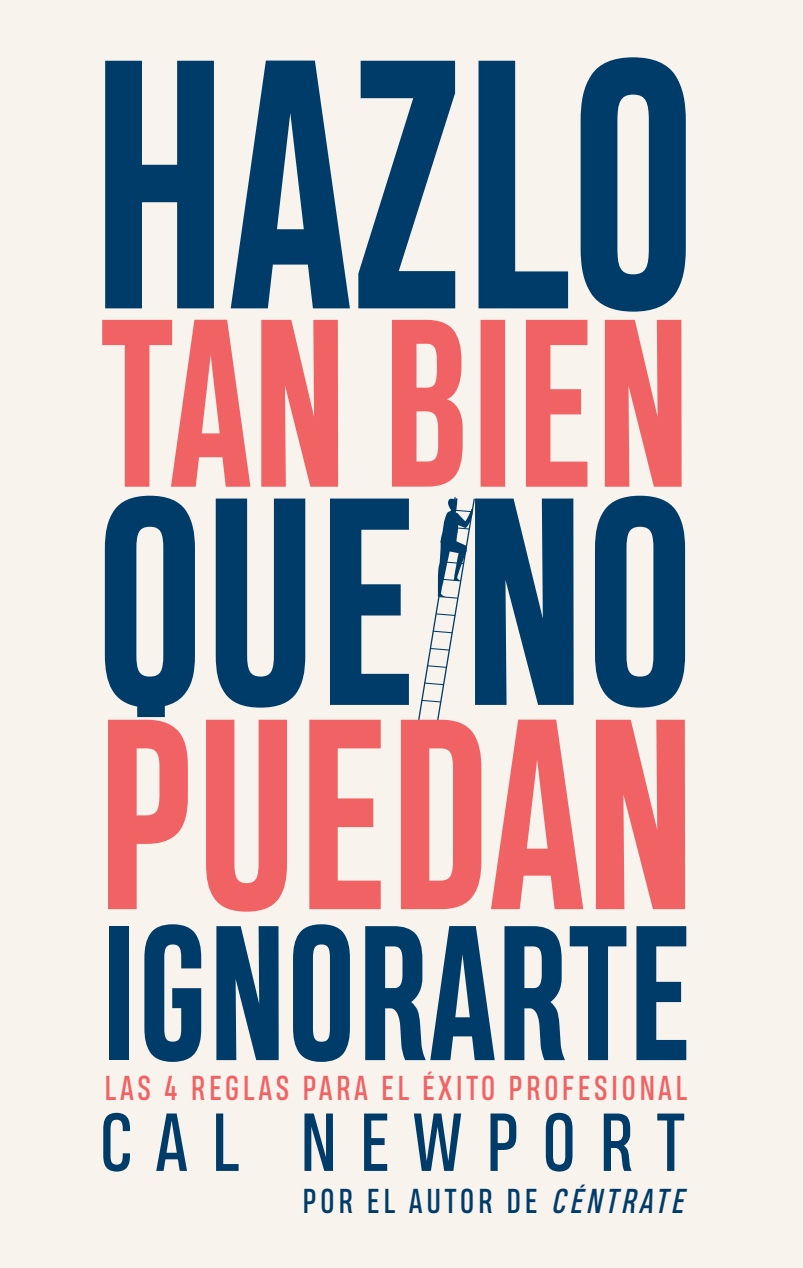
<style>
.page{position:relative;width:803px;height:1268px;background:#f8f3ec}
.page>*{position:absolute;margin:0;border:0;box-sizing:border-box;transform-origin:0 0}
.t1{font:700 180.4px "Heading Compressed Pro";letter-spacing:.005em;color:#003c6a}
.t2{font:77.2px "Heading Smallcase Pro";letter-spacing:.3em;color:#003c6a}
.t3{font:32.6px "Heading Smallcase Pro";letter-spacing:.11em;color:#f16264}
.t4{font:32.6px "Heading Smallcase Pro";letter-spacing:.12em;color:#003c6a}
.s1{font-style:italic}
</style>
<div class="page">
<svg style="left:105px;top:496px;width:580px;height:221px;fill:#003c6a"></svg>
<svg style="left:102px;top:320px;width:580px;height:167px;fill:#f16264"></svg>
<svg style="left:105px;top:57px;width:581px;height:255px;fill:#003c6a"></svg>
<svg style="left:418px;top:497px;width:57px;height:223px"></svg>
<svg style="left:108px;top:720px;width:577px;height:192px;fill:#f16264"></svg>
<h1 class="t1" style="left:100px;top:885px;width:593px">IGNORARTE</h1>
<p class="t3" style="left:104px;top:1068px;width:584px">LAS 4 REGLAS PARA EL ÉXITO PROFESIONAL</p>
<h2 class="t2" style="left:100px;top:1097px;width:586px">CAL NEWPORT</h2>
<p class="t4" style="left:303px;top:1182px;width:391px">POR EL AUTOR DE <span class="s1">CÉNTRATE</span></p>
</div>
